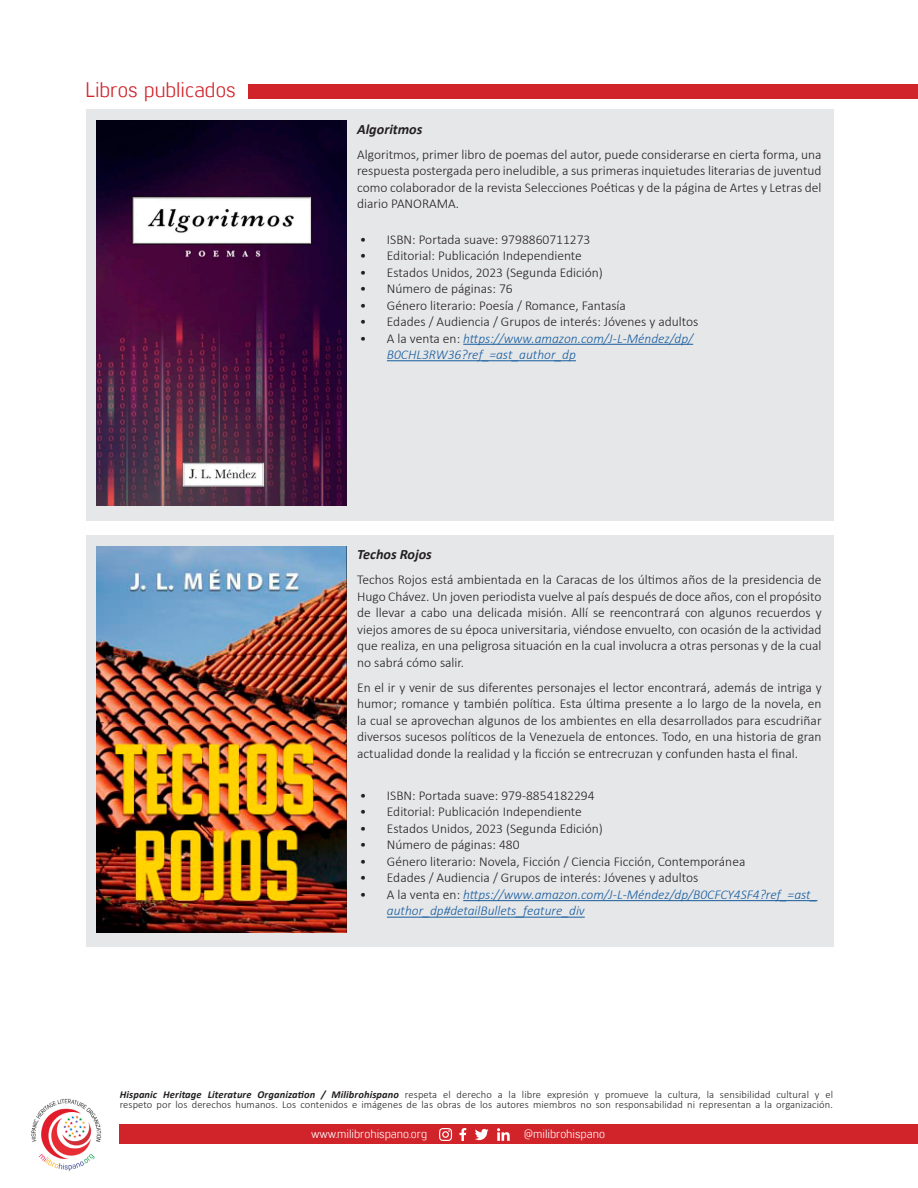
<style>
.page{position:relative;width:918px;height:1188px;background:#fff}
.page>*{position:absolute;margin:0;border:0;box-sizing:border-box;transform-origin:0 0}
.t1{font:21px "Lintel";color:#d1232a}
.t2{font:italic 700 14.25px "Calibri";color:#231f20}
.t3{font:300 13.5px/16.5px "Calibri";color:#231f20;text-align:justify}
.t4{font:italic 300 13.5px/16.5px "Calibri";color:#175d9e}
.t5{font:12px "Lintel";color:#fff}
.t6{font:300 10.5px/10.5px "Calibri";letter-spacing:.01em;color:#231f20}
.s1{font-style:normal;color:#231f20}
.s2{font-weight:700;font-style:italic}
</style>
<div class="page">
<div style="left:120px;top:1124px;width:798px;height:20px;background:#d1232a"></div>
<img style="left:30px;top:1098px;width:74px;height:73px;border-radius:37px">
<svg style="left:439px;top:1128px;width:13px;height:13px"></svg>
<svg style="left:475px;top:1129px;width:14px;height:11px"></svg>
<svg style="left:459px;top:1128px;width:7px;height:13px"></svg>
<svg style="left:497px;top:1128px;width:13px;height:13px"></svg>
<div style="left:248px;top:84px;width:670px;height:15px;background:#d1232a"></div>
<div style="left:86px;top:110px;width:748px;height:411px;background:#e6e7e9"></div>
<div style="left:86px;top:535px;width:748px;height:412px;background:#e6e7e9"></div>
<hr style="left:463px;top:344px;width:230px;height:1px;background:#175d9e">
<hr style="left:387px;top:360px;width:189px;height:1px;background:#175d9e">
<hr style="left:463px;top:900px;width:354px;height:1px;background:#175d9e">
<hr style="left:387px;top:917px;width:198px;height:1px;background:#175d9e">
<img style="left:97px;top:121px;width:249px;height:384px">
<img style="left:97px;top:547px;width:249px;height:385px">
<p class="t1" style="left:85px;top:75px;width:152px">Libros publicados</p>
<p class="t2" style="left:357px;top:119px;width:67px">Algoritmos</p>
<p class="t3" style="left:357px;top:146px;width:466px">Algoritmos, primer libro de poemas del autor, puede considerarse en cierta forma, una respuesta postergada pero ineludible, a sus primeras inquietudes literarias de juventud como colaborador de la revista Selecciones Poéticas y de la página de Artes y Letras del diario PANORAMA.</p>
<p class="t3" style="left:360px;top:231px;width:232px">• ISBN: Portada suave: 9798860711273</p>
<p class="t3" style="left:360px;top:247px;width:224px">• Editorial: Publicación Independiente</p>
<p class="t3" style="left:360px;top:264px;width:245px">• Estados Unidos, 2023 (Segunda Edición)</p>
<p class="t3" style="left:360px;top:280px;width:154px">• Número de páginas: 76</p>
<p class="t3" style="left:360px;top:297px;width:268px">• Género literario: Poesía / Romance, Fantasía</p>
<p class="t3" style="left:360px;top:313px;width:340px">• Edades / Audiencia / Grupos de interés: Jóvenes y adultos</p>
<p class="t4" style="left:387px;top:330px;width:308px;text-indent:-27px"><span class="s1">• A la venta en:</span> https://www.amazon.com/J-L-Méndez/dp/<br>B0CHL3RW36?ref_=ast_author_dp</p>
<p class="t2" style="left:357px;top:545px;width:76px">Techos Rojos</p>
<p class="t3" style="left:357px;top:572px;width:466px">Techos Rojos está ambientada en la Caracas de los últimos años de la presidencia de Hugo Chávez. Un joven periodista vuelve al país después de doce años, con el propósito de llevar a cabo una delicada misión. Allí se reencontrará con algunos recuerdos y viejos amores de su época universitaria, viéndose envuelto, con ocasión de la actividad que realiza, en una peligrosa situación en la cual involucra a otras personas y de la cual no sabrá cómo salir.</p>
<p class="t3" style="left:357px;top:679px;width:466px">En el ir y venir de sus diferentes personajes el lector encontrará, además de intriga y humor; romance y también política. Esta última presente a lo largo de la novela, en la cual se aprovechan algunos de los ambientes en ella desarrollados para escudriñar diversos sucesos políticos de la Venezuela de entonces. Todo, en una historia de gran actualidad donde la realidad y la ficción se entrecruzan y confunden hasta el final.</p>
<p class="t3" style="left:360px;top:787px;width:236px">• ISBN: Portada suave: 979-8854182294</p>
<p class="t3" style="left:360px;top:804px;width:224px">• Editorial: Publicación Independiente</p>
<p class="t3" style="left:360px;top:820px;width:245px">• Estados Unidos, 2023 (Segunda Edición)</p>
<p class="t3" style="left:360px;top:837px;width:161px">• Número de páginas: 480</p>
<p class="t3" style="left:360px;top:853px;width:387px">• Género literario: Novela, Ficción / Ciencia Ficción, Contemporánea</p>
<p class="t3" style="left:360px;top:870px;width:340px">• Edades / Audiencia / Grupos de interés: Jóvenes y adultos</p>
<p class="t4" style="left:387px;top:886px;width:432px;text-indent:-27px"><span class="s1">• A la venta en:</span> https://www.amazon.com/J-L-Méndez/dp/B0CFCY4SF4?ref_=ast_ author_dp#detailBullets_feature_div</p>
<p class="t6" style="left:120px;top:1089px;width:715px"><span class="s2">Hispanic Heritage Literature Organization / Milibrohispano</span> respeta el derecho a la libre expresión y promueve la cultura, la sensibilidad cultural y el respeto por los derechos humanos. Los contenidos e imágenes de las obras de los autores miembros no son responsabilidad ni representan a la organización.</p>
<p class="t5" style="left:311px;top:1126px;width:118px">www.milibrohispano.org</p>
<p class="t5" style="left:524px;top:1126px;width:82px">@milibrohispano</p>
</div>
